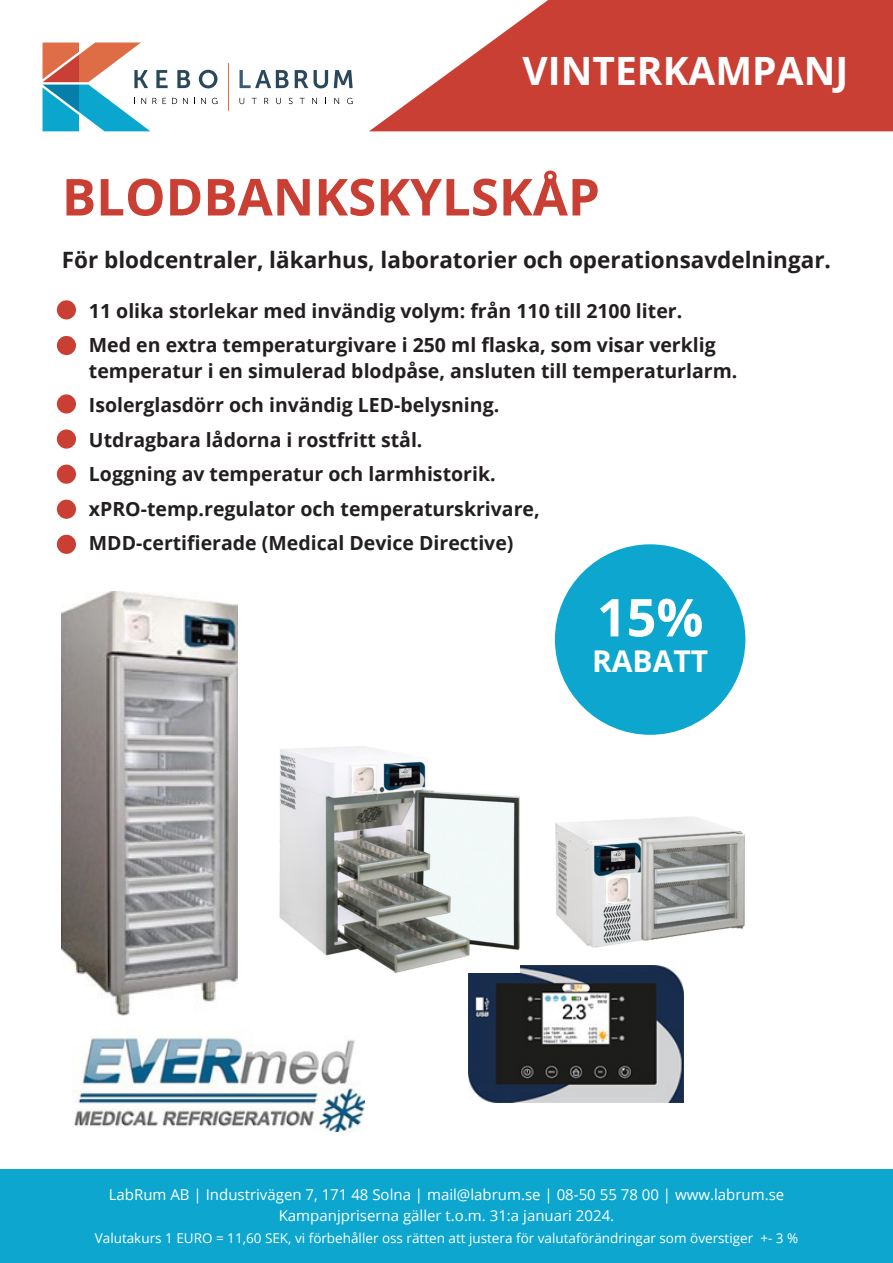
<style>
.page{position:relative;width:893px;height:1263px;background:#fff}
.page>*{position:absolute;margin:0;border:0;box-sizing:border-box;transform-origin:0 0}
.t1{font:700 52.2px "Open Sans";color:#fff}
.t2{font:700 51px "Open Sans";color:#c93f34}
.t3{font:700 39px "Open Sans";color:#fff}
.t4{font:700 30px "Open Sans";color:#fff}
.t5{font:700 22.5px "Open Sans";color:#231f20}
.t6{font:700 19.5px/25.5px "Open Sans";color:#231f20}
.t7{font:15px "Open Sans";color:#fff}
.t8{font:13.5px "Open Sans";color:#fff}
</style>
<div class="page">
<svg style="left:369px;top:0;width:524px;height:131px;fill:#c93f34"></svg>
<hr style="left:228px;top:63px;width:1px;height:48px;background:#de6c45">
<svg style="left:43px;top:43px;width:174px;height:88px"></svg>
<svg style="left:240px;top:70px;width:49px;height:18px"></svg>
<svg style="left:295px;top:70px;width:13px;height:18px"></svg>
<svg style="left:314px;top:70px;width:14px;height:18px"></svg>
<svg style="left:334px;top:70px;width:19px;height:18px"></svg>
<svg style="left:240px;top:98px;width:4px;height:6px"></svg>
<svg style="left:252px;top:98px;width:5px;height:6px"></svg>
<svg style="left:264px;top:98px;width:4px;height:6px"></svg>
<svg style="left:276px;top:98px;width:5px;height:6px"></svg>
<svg style="left:289px;top:98px;width:4px;height:6px"></svg>
<svg style="left:300px;top:98px;width:5px;height:6px"></svg>
<svg style="left:312px;top:98px;width:5px;height:6px"></svg>
<svg style="left:334px;top:98px;width:5px;height:6px"></svg>
<svg style="left:347px;top:98px;width:6px;height:6px"></svg>
<div style="left:0;top:1170px;width:893px;height:93px;background:#0ca6cf"></div>
<img style="left:469px;top:965px;width:215px;height:137px">
<img style="left:279px;top:746px;width:240px;height:227px">
<img style="left:73px;top:1036px;width:291px;height:95px">
<img style="left:555px;top:816px;width:190px;height:132px">
<img style="left:62px;top:591px;width:175px;height:425px">
<div style="left:555px;top:544px;width:190px;height:191px;background:#0ca6cf;border-radius:50%"></div>
<div style="left:57px;top:300px;width:19px;height:19px;background:#c93f34;border-radius:50%"></div>
<div style="left:57px;top:336px;width:19px;height:19px;background:#c93f34;border-radius:50%"></div>
<div style="left:57px;top:394px;width:19px;height:20px;background:#c93f34;border-radius:50%"></div>
<div style="left:57px;top:429px;width:19px;height:20px;background:#c93f34;border-radius:50%"></div>
<div style="left:57px;top:465px;width:19px;height:19px;background:#c93f34;border-radius:50%"></div>
<div style="left:57px;top:500px;width:19px;height:19px;background:#c93f34;border-radius:50%"></div>
<div style="left:57px;top:535px;width:19px;height:19px;background:#c93f34;border-radius:50%"></div>
<p class="t3" style="left:523px;top:43px;width:327px">VINTERKAMPANJ</p>
<p class="t2" style="left:62px;top:161px;width:539px">BLODBANKSKYLSKÅP</p>
<p class="t5" style="left:62px;top:244px;width:771px">För blodcentraler, läkarhus, laboratorier och operationsavdelningar.</p>
<p class="t6" style="left:62px;top:297px;width:622px">• 11 olika storlekar med invändig volym: från 110 till 2100 liter.</p>
<p class="t6" style="left:89px;top:332px;width:650px;text-indent:-27px">• Med en extra temperaturgivare i 250 ml flaska, som visar verklig temperatur i en simulerad blodpåse, ansluten till temperaturlarm.</p>
<p class="t6" style="left:62px;top:392px;width:439px">• Isolerglasdörr och invändig LED-belysning.</p>
<p class="t6" style="left:62px;top:426px;width:362px">• Utdragbara lådorna i rostfritt stål.</p>
<p class="t6" style="left:62px;top:461px;width:435px">• Loggning av temperatur och larmhistorik.</p>
<p class="t6" style="left:62px;top:495px;width:479px">• xPRO-temp.regulator och temperaturskrivare,</p>
<p class="t6" style="left:62px;top:530px;width:453px">• MDD-certifierade (Medical Device Directive)</p>
<p class="t1" style="left:597px;top:581px;width:108px">15%</p>
<p class="t4" style="left:592px;top:640px;width:118px">RABATT</p>
<p class="t7" style="left:109px;top:1184px;width:677px">LabRum AB | Industrivägen 7, 171 48 Solna | mail@labrum.se | 08-50 55 78 00 | www.labrum.se</p>
<p class="t7" style="left:279px;top:1205px;width:337px">Kampanjpriserna gäller t.o.m. 31:a januari 2024.</p>
<p class="t8" style="left:95px;top:1229px;width:705px">Valutakurs 1 EURO = 11,60 SEK, vi förbehåller oss rätten att justera för valutaförändringar som överstiger +- 3 %</p>
</div>
